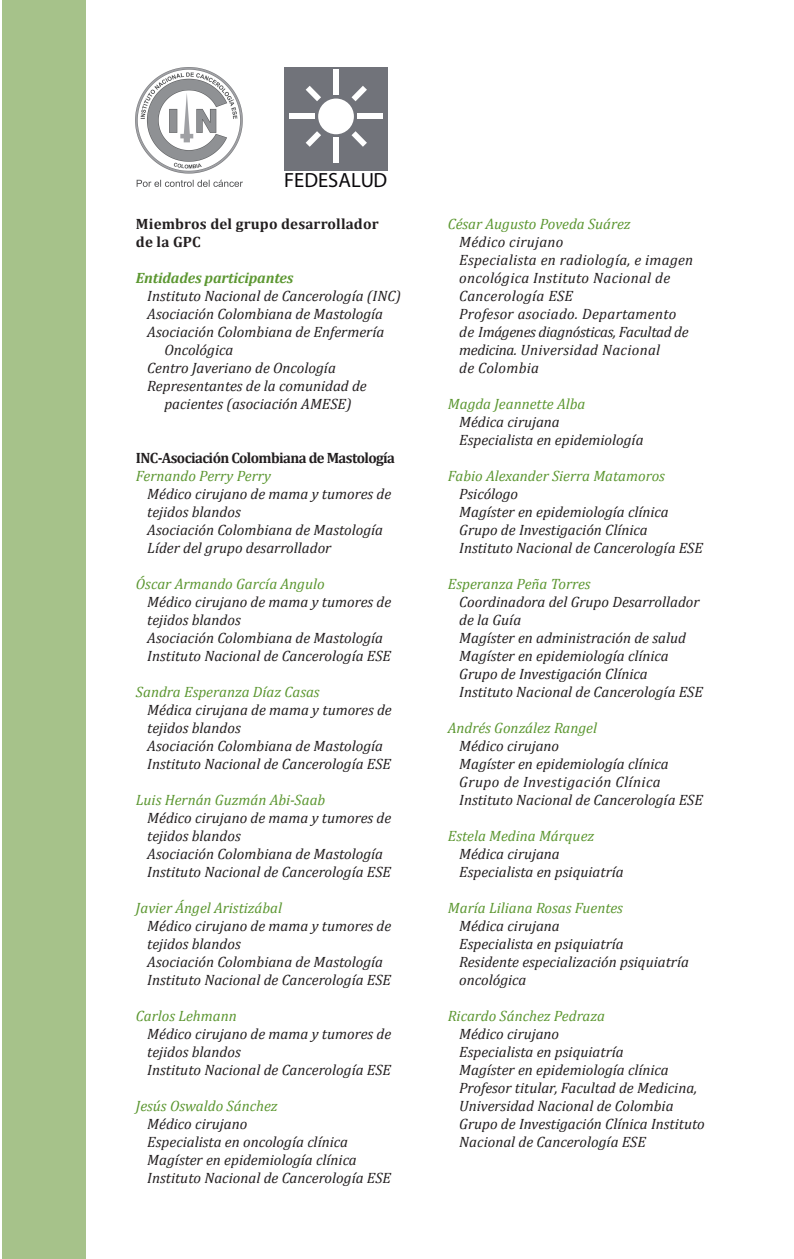
<style>
.page{position:relative;width:794px;height:1259px;background:#fff}
.page>*{position:absolute;margin:0;border:0;box-sizing:border-box;transform-origin:0 0}
.t1{font:20.6px "Myriad Pro";color:#0b090c}
.t2{font:italic 15px/18px "Cambria";color:#231f20}
.t3{font:italic 15px "Cambria";color:#5c9731}
.t4{font:italic 15px/18px "Cambria";letter-spacing:.02em;color:#231f20}
.t5{font:700 15px/18px "Cambria";letter-spacing:.01em;color:#231f20}
.t6{font:700 15px "Cambria";letter-spacing:-.04em;color:#231f20}
.t7{font:italic 700 15px "Cambria";letter-spacing:-.01em;color:#5c9731}
</style>
<div class="page">
<img style="left:136px;top:67px;width:106px;height:120px">
<div style="left:2px;top:0;width:83px;height:1259px;background:#a6c28a"></div>
<div style="left:284px;top:67px;width:104px;height:103px;background:#71737a"></div>
<div style="left:358px;top:114px;width:25px;height:5px;background:#fff"></div>
<div style="left:289px;top:114px;width:25px;height:5px;background:#fff"></div>
<div style="left:333px;top:138px;width:6px;height:25px;background:#fff"></div>
<div style="left:333px;top:70px;width:6px;height:25px;background:#fff"></div>
<svg style="left:351px;top:86px;width:16px;height:15px"></svg>
<svg style="left:306px;top:86px;width:15px;height:15px"></svg>
<svg style="left:351px;top:131px;width:16px;height:16px"></svg>
<svg style="left:306px;top:131px;width:15px;height:16px"></svg>
<div style="left:318px;top:99px;width:36px;height:35px;background:#fff;border-radius:50%"></div>
<h1 class="t1" style="left:284px;top:167px;width:104px">FEDESALUD</h1>
<p class="t5" style="left:136px;top:214px;width:244px">Miembros del grupo desarrollador de la GPC</p>
<p class="t7" style="left:136px;top:267px;width:159px">Entidades participantes</p>
<p class="t2" style="left:147px;top:286px;width:255px">Instituto Nacional de Cancerología (INC)</p>
<p class="t2" style="left:147px;top:304px;width:237px">Asociación Colombiana de Mastología</p>
<p class="t2" style="left:147px;top:322px;width:238px">Asociación Colombiana de Enfermería</p>
<p class="t2" style="left:164px;top:340px;width:70px">Oncológica</p>
<p class="t2" style="left:147px;top:358px;width:190px">Centro Javeriano de Oncología</p>
<p class="t2" style="left:147px;top:376px;width:221px">Representantes de la comunidad de</p>
<p class="t2" style="left:164px;top:394px;width:189px">pacientes (asociación AMESE)</p>
<p class="t6" style="left:136px;top:447px;width:261px">INC-Asociación Colombiana de Mastología</p>
<p class="t3" style="left:136px;top:465px;width:137px">Fernando Perry Perry</p>
<p class="t2" style="left:147px;top:484px;width:245px">Médico cirujano de mama y tumores de tejidos blandos<br>Asociación Colombiana de Mastología<br>Líder del grupo desarrollador</p>
<p class="t3" style="left:136px;top:573px;width:190px">Óscar Armando García Angulo</p>
<p class="t2" style="left:147px;top:592px;width:245px">Médico cirujano de mama y tumores de tejidos blandos<br>Asociación Colombiana de Mastología<br>Instituto Nacional de Cancerología ESE</p>
<p class="t3" style="left:136px;top:681px;width:185px">Sandra Esperanza Díaz Casas</p>
<p class="t2" style="left:147px;top:700px;width:246px">Médica cirujana de mama y tumores de tejidos blandos<br>Asociación Colombiana de Mastología<br>Instituto Nacional de Cancerología ESE</p>
<p class="t3" style="left:136px;top:789px;width:191px">Luis Hernán Guzmán Abi-Saab</p>
<p class="t2" style="left:147px;top:808px;width:245px">Médico cirujano de mama y tumores de tejidos blandos<br>Asociación Colombiana de Mastología<br>Instituto Nacional de Cancerología ESE</p>
<p class="t3" style="left:136px;top:897px;width:148px">Javier Ángel Aristizábal</p>
<p class="t2" style="left:147px;top:916px;width:245px">Médico cirujano de mama y tumores de tejidos blandos<br>Asociación Colombiana de Mastología<br>Instituto Nacional de Cancerología ESE</p>
<p class="t3" style="left:136px;top:1005px;width:102px">Carlos Lehmann</p>
<p class="t2" style="left:147px;top:1024px;width:245px">Médico cirujano de mama y tumores de tejidos blandos<br>Instituto Nacional de Cancerología ESE</p>
<p class="t3" style="left:136px;top:1095px;width:143px">Jesús Oswaldo Sánchez</p>
<p class="t2" style="left:147px;top:1114px;width:245px">Médico cirujano<br>Especialista en oncología clínica<br>Magíster en epidemiología clínica<br>Instituto Nacional de Cancerología ESE</p>
<p class="t3" style="left:448px;top:213px;width:184px">César Augusto Poveda Suárez</p>
<p class="t4" style="left:459px;top:232px;width:235px">Médico cirujano<br>Especialista en radiología, e imagen oncológica Instituto Nacional de<br>Cancerología ESE<br>Profesor asociado. Departamento de Imágenes diagnósticas, Facultad de medicina. Universidad Nacional<br>de Colombia</p>
<p class="t3" style="left:448px;top:393px;width:139px">Magda Jeannette Alba</p>
<p class="t2" style="left:459px;top:412px;width:186px">Médica cirujana<br>Especialista en epidemiología</p>
<p class="t3" style="left:448px;top:465px;width:219px">Fabio Alexander Sierra Matamoros</p>
<p class="t2" style="left:459px;top:484px;width:245px">Psicólogo<br>Magíster en epidemiología clínica<br>Grupo de Investigación Clínica<br>Instituto Nacional de Cancerología ESE</p>
<p class="t3" style="left:448px;top:573px;width:144px">Esperanza Peña Torres</p>
<p class="t2" style="left:459px;top:592px;width:245px">Coordinadora del Grupo Desarrollador de la Guía<br>Magíster en administración de salud<br>Magíster en epidemiología clínica<br>Grupo de Investigación Clínica<br>Instituto Nacional de Cancerología ESE</p>
<p class="t3" style="left:448px;top:717px;width:151px">Andrés González Rangel</p>
<p class="t2" style="left:459px;top:736px;width:245px">Médico cirujano<br>Magíster en epidemiología clínica<br>Grupo de Investigación Clínica<br>Instituto Nacional de Cancerología ESE</p>
<p class="t3" style="left:448px;top:825px;width:148px">Estela Medina Márquez</p>
<p class="t2" style="left:459px;top:844px;width:166px">Médica cirujana<br>Especialista en psiquiatría</p>
<p class="t3" style="left:448px;top:897px;width:177px">María Liliana Rosas Fuentes</p>
<p class="t2" style="left:459px;top:916px;width:231px">Médica cirujana<br>Especialista en psiquiatría<br>Residente especialización psiquiatría oncológica</p>
<p class="t3" style="left:448px;top:1005px;width:159px">Ricardo Sánchez Pedraza</p>
<p class="t2" style="left:459px;top:1024px;width:247px">Médico cirujano<br>Especialista en psiquiatría<br>Magíster en epidemiología clínica<br>Profesor titular, Facultad de Medicina,<br>Universidad Nacional de Colombia<br>Grupo de Investigación Clínica Instituto<br>Nacional de Cancerología ESE</p>
</div>
